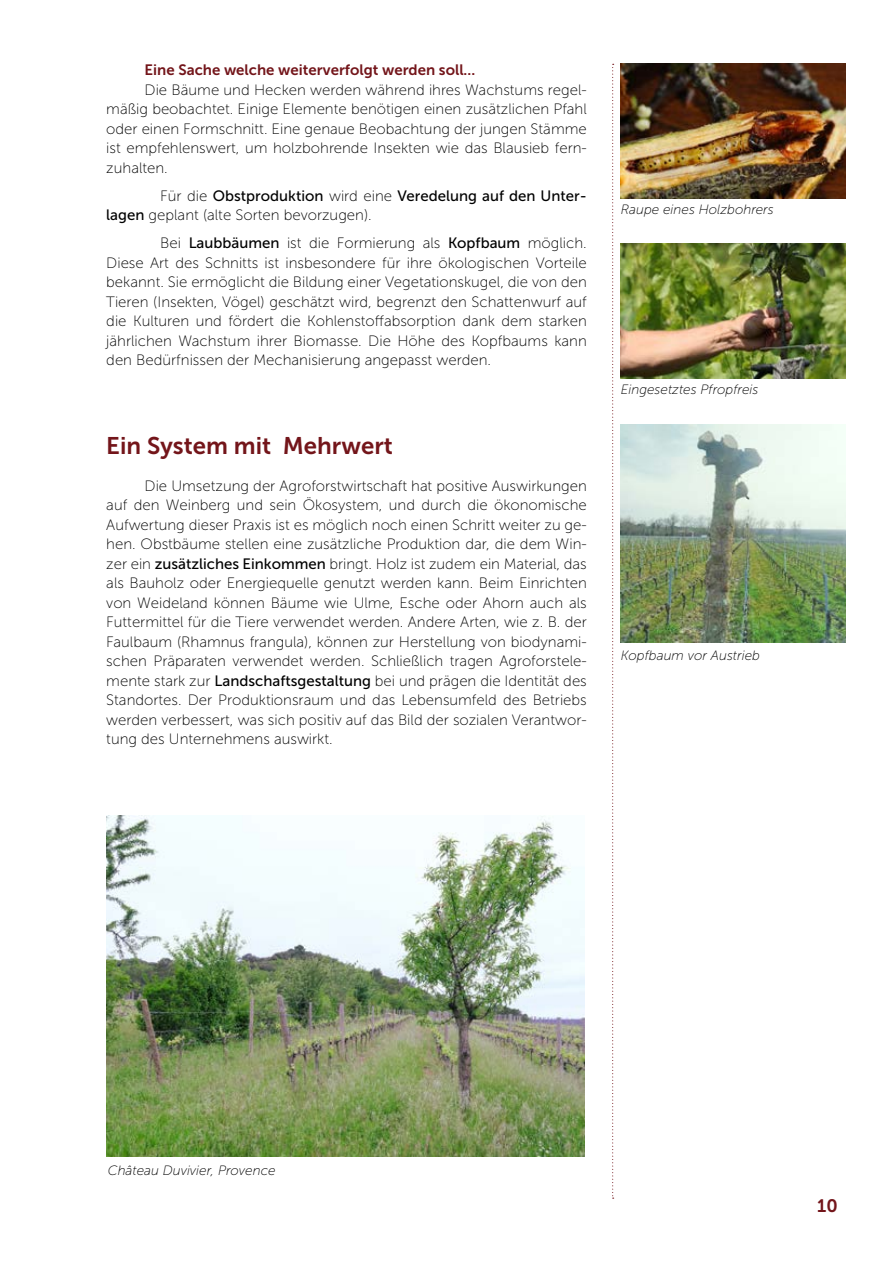
<style>
.page{position:relative;width:893px;height:1263px;background:#fff}
.page>*{position:absolute;margin:0;border:0;box-sizing:border-box;transform-origin:0 0}
.t1{font:24px "Museo Sans 700";color:#73151a}
.t2{font:18px "Museo Sans 700";color:#73151a}
.t3{font:15px/19.5px "Museo Sans 100";color:#000;text-align:justify}
.t4{font:15px "Museo Sans 500";color:#000}
.t5{font:15px "Museo Sans 700";color:#73151a}
.t6{font:italic 13.5px "Museo Sans 100";color:#000}
.s1{font-family:"Museo Sans 100"}
.s2{font-family:"Museo Sans 500"}
</style>
<div class="page">
<svg style="left:612px;top:64px;width:2px;height:1135px"></svg>
<img style="left:621px;top:64px;width:224px;height:134px">
<img style="left:621px;top:244px;width:224px;height:134px">
<img style="left:621px;top:424px;width:224px;height:218px">
<img style="left:106px;top:815px;width:478px;height:342px">
<p class="t5" style="left:145px;top:61px;width:332px">Eine Sache welche weiterverfolgt werden soll...</p>
<p class="t3" style="left:106px;top:80px;width:482px;text-indent:38px">Die Bäume und Hecken werden während ihres Wachstums regel&shy;mäßig beobachtet. Einige Elemente benötigen einen zusätzlichen Pfahl oder einen Formschnitt. Eine genaue Beobachtung der jungen Stämme ist empfehlenswert, um holzbohrende Insekten wie das Blausieb fern&shy;zuhalten.</p>
<p class="t4" style="left:160px;top:187px;width:428px"><span class="s1">Für die</span> Obstproduktion <span class="s1">wird eine</span> Veredelung auf den Unter-</p>
<p class="t3" style="left:160px;top:201px;width:428px;line-height:28px;text-indent:-54px"><span class="s2">lagen</span> geplant (alte Sorten bevorzugen).<br>Bei <span class="s2">Laubbäumen</span> ist die Formierung als <span class="s2">Kopfbaum</span> möglich.</p>
<p class="t3" style="left:106px;top:253px;width:482px">Diese Art des Schnitts ist insbesondere für ihre ökologischen Vorteile bekannt. Sie ermöglicht die Bildung einer Vegetationskugel, die von den Tieren (Insekten, Vögel) geschätzt wird, begrenzt den Schattenwurf auf die Kulturen und fördert die Kohlenstoffabsorption dank dem starken jährlichen Wachstum ihrer Biomasse. Die Höhe des Kopfbaums kann den Bedürfnissen der Mechanisierung angepasst werden.</p>
<h1 class="t1" style="left:106px;top:432px;width:288px">Ein System mit Mehrwert</h1>
<p class="t3" style="left:106px;top:476px;width:482px;text-indent:38px">Die Umsetzung der Agroforstwirtschaft hat positive Auswirkungen auf den Weinberg und sein Ökosystem, und durch die ökonomische Aufwertung dieser Praxis ist es möglich noch einen Schritt weiter zu ge&shy;hen. Obstbäume stellen eine zusätzliche Produktion dar, die dem Win&shy;zer ein <span class="s2">zusätzliches Einkommen</span> bringt. Holz ist zudem ein Material, das als Bauholz oder Energiequelle genutzt werden kann. Beim Einrichten von Weideland können Bäume wie Ulme, Esche oder Ahorn auch als Futtermittel für die Tiere verwendet werden. Andere Arten, wie z. B. der Faulbaum (Rhamnus frangula), können zur Herstellung von biodynami&shy;schen Präparaten verwendet werden. Schließlich tragen Agroforstele&shy;mente stark zur <span class="s2">Landschaftsgestaltung</span> bei und prägen die Identität des Standortes. Der Produktionsraum und das Lebensumfeld des Betriebs werden verbessert, was sich positiv auf das Bild der sozialen Verantwor&shy;tung des Unternehmens auswirkt.</p>
<p class="t6" style="left:621px;top:202px;width:154px">Raupe eines Holzbohrers</p>
<p class="t6" style="left:621px;top:382px;width:139px">Eingesetztes Pfropfreis</p>
<p class="t6" style="left:621px;top:648px;width:141px">Kopfbaum vor Austrieb</p>
<p class="t6" style="left:108px;top:1163px;width:169px">Château Duvivier, Provence</p>
<p class="t2" style="left:817px;top:1195px;width:22px">10</p>
</div>
